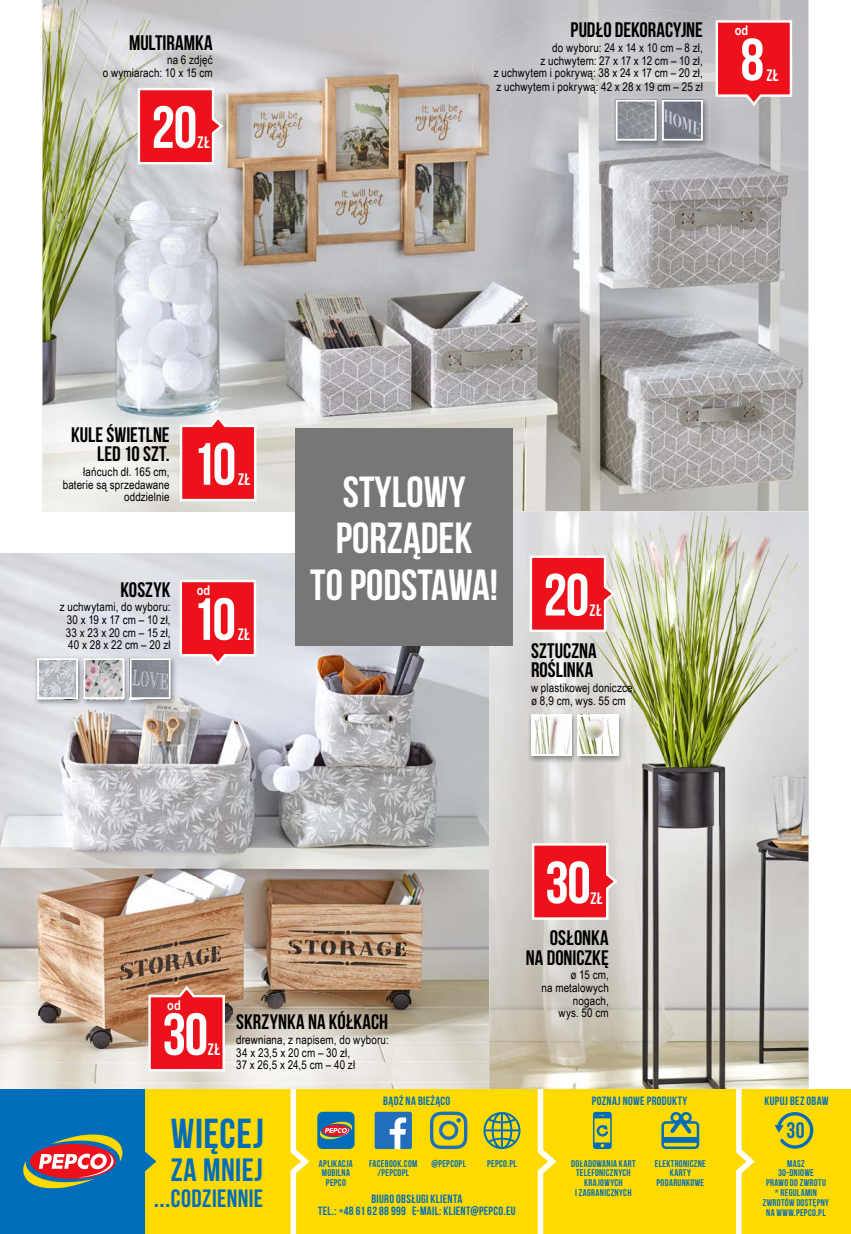
<style>
.page{position:relative;width:851px;height:1234px;background:#fff}
.page>*{position:absolute;margin:0;border:0;box-sizing:border-box;transform-origin:0 0}
.t1{font:700 59.4px "Bebas Neue";letter-spacing:-.025em;color:#fff}
.t2{font:700 43.5px/46.5px "Bebas Neue";color:#fff;text-align:center}
.t3{font:700 41.85px "Bebas Neue";letter-spacing:.015em;color:#006dbb}
.t4{font:700 32.25px "Bebas Neue";letter-spacing:.015em;color:#006dbb}
.t5{font:700 25.05px "Bebas Neue";letter-spacing:.015em;color:#006dbb}
.t6{font:700 22.35px "Bebas Neue";color:#006dbb}
.t7{font:700 21px/19.5px "Bebas Neue";letter-spacing:.005em;color:#000;text-align:right}
.t8{font:700 16.5px "Bebas Neue";letter-spacing:.02em;color:#fff}
.t9{font:700 13.5px "Arial Narrow";color:#fff}
.t10{font:12px/12.8px "Arial Narrow";letter-spacing:.01em;color:#000;text-align:right}
.t11{font:700 12px/12px "Bebas Neue";letter-spacing:.03em;color:#006dbb;text-align:center}
.t12{font:700 9.75px/9.8px "Bebas Neue";letter-spacing:.035em;color:#006dbb;text-align:center}
.s1{font-size:28.5px}
</style>
<div class="page">
<img style="left:0;top:553px;width:489px;height:535px">
<img style="left:43px;top:0;width:765px;height:512px">
<img style="left:489px;top:512px;width:319px;height:576px">
<img style="left:209px;top:991px;width:138px;height:97px">
<img style="left:346px;top:999px;width:46px;height:89px">
<img style="left:42px;top:423px;width:1px;height:89px">
<img style="left:43px;top:414px;width:140px;height:98px">
<img style="left:472px;top:9px;width:268px;height:117px">
<img style="left:739px;top:24px;width:54px;height:87px">
<div style="left:296px;top:428px;width:216px;height:217px;background:#787777"></div>
<svg style="left:148px;top:985px;width:77px;height:86px;background:#e9373a"></svg>
<svg style="left:529px;top:555px;width:86px;height:77px;background:#ec4046"></svg>
<svg style="left:138px;top:88px;width:85px;height:76px;background:#ec3c43"></svg>
<svg style="left:180px;top:415px;width:76px;height:86px;background:#ed3f46"></svg>
<svg style="left:179px;top:579px;width:77px;height:86px;background:#ec4048"></svg>
<svg style="left:531px;top:843px;width:86px;height:76px;background:#eb3d43"></svg>
<svg style="left:715px;top:20px;width:77px;height:86px;background:#e93d44"></svg>
<img style="left:612px;top:126px;width:46px;height:22px">
<img style="left:612px;top:98px;width:97px;height:28px">
<img style="left:663px;top:119px;width:46px;height:29px">
<img style="left:658px;top:98px;width:5px;height:50px">
<svg style="left:615px;top:100px;width:87px;height:42px;background:#9699a0"></svg>
<img style="left:528px;top:712px;width:46px;height:51px">
<img style="left:578px;top:712px;width:46px;height:51px">
<img style="left:574px;top:712px;width:4px;height:51px">
<svg style="left:531px;top:714px;width:87px;height:42px"></svg>
<img style="left:34px;top:656px;width:46px;height:50px">
<img style="left:84px;top:656px;width:43px;height:50px">
<img style="left:80px;top:656px;width:4px;height:50px">
<img style="left:131px;top:656px;width:46px;height:50px">
<img style="left:127px;top:656px;width:4px;height:50px">
<svg style="left:37px;top:658px;width:134px;height:41px;background:#babbbf"></svg>
<div style="left:0;top:1088px;width:850px;height:145px;background:#ffda00"></div>
<svg style="left:0;top:1088px;width:156px;height:145px;background:#35769d"></svg>
<svg style="left:290px;top:1088px;width:19px;height:145px"></svg>
<svg style="left:537px;top:1088px;width:19px;height:145px"></svg>
<svg style="left:736px;top:1088px;width:18px;height:145px"></svg>
<svg style="left:430px;top:1111px;width:37px;height:37px"></svg>
<svg style="left:374px;top:1111px;width:38px;height:37px"></svg>
<svg style="left:483px;top:1112px;width:37px;height:36px"></svg>
<svg style="left:593px;top:1111px;width:18px;height:37px"></svg>
<svg style="left:661px;top:1112px;width:38px;height:36px"></svg>
<svg style="left:317px;top:1111px;width:37px;height:37px"></svg>
<svg style="left:774px;top:1112px;width:39px;height:36px"></svg>
<h3 class="t7" style="left:129px;top:33px;width:85px">MULTIRAMKA</h3>
<p class="t10" style="left:103px;top:53px;width:111px">na 6 zdjęć<br>o wymiarach: 10 x 15 cm</p>
<h1 class="t1" style="left:151px;top:95px;width:47px">20</h1>
<h3 class="t8" style="left:197px;top:133px;width:14px">ZŁ</h3>
<h3 class="t7" style="left:570px;top:20px;width:134px">PUDŁO DEKORACYJNE</h3>
<p class="t9" style="left:734px;top:20px;width:15px">od</p>
<p class="t10" style="left:493px;top:41px;width:210px">do wyboru: 24 x 14 x 10 cm – 8 zł,<br>z uchwytem: 27 x 17 x 12 cm – 10 zł,<br>z uchwytem i pokrywą: 38 x 24 x 17 cm – 20 zł, z uchwytem i pokrywą: 42 x 28 x 19 cm – 25 zł</p>
<h1 class="t1" style="left:740px;top:27px;width:25px">8</h1>
<h3 class="t8" style="left:766px;top:66px;width:14px">ZŁ</h3>
<h3 class="t7" style="left:71px;top:424px;width:100px">KULE ŚWIETLNE<br>LED 10 SZT.</h3>
<p class="t10" style="left:63px;top:464px;width:108px">łańcuch dł. 165 cm, baterie są sprzedawane oddzielnie</p>
<h1 class="t1" style="left:192px;top:431px;width:45px">10</h1>
<h3 class="t8" style="left:238px;top:470px;width:14px">ZŁ</h3>
<h3 class="t7" style="left:120px;top:579px;width:52px">KOSZYK</h3>
<p class="t10" style="left:66px;top:600px;width:106px;text-align:justify;text-indent:-6px">z uchwytami, do wyboru:<br>30 x 19 x 17 cm – 10 zł, 33 x 23 x 20 cm – 15 zł, 40 x 28 x 22 cm – 20 zł</p>
<p class="t9" style="left:197px;top:579px;width:15px">od</p>
<h1 class="t1" style="left:192px;top:586px;width:45px">10</h1>
<h3 class="t8" style="left:238px;top:625px;width:14px">ZŁ</h3>
<h2 class="t2" style="left:310px;top:468px;width:189px">STYLOWY<br>PORZĄDEK<br>TO PODSTAWA!</h2>
<h1 class="t1" style="left:543px;top:562px;width:47px">20</h1>
<h3 class="t8" style="left:589px;top:601px;width:14px">ZŁ</h3>
<h3 class="t7" style="left:531px;top:640px;width:67px;text-align:left">SZTUCZNA<br>ROŚLINKA</h3>
<p class="t10" style="left:531px;top:680px;width:106px;line-height:13.5px;text-align:left">w plastikowej doniczce, ø 8,9 cm, wys. 55 cm</p>
<h1 class="t1" style="left:545px;top:849px;width:47px">30</h1>
<h3 class="t8" style="left:590px;top:888px;width:14px">ZŁ</h3>
<p class="t9" style="left:167px;top:994px;width:15px">od</p>
<h1 class="t1" style="left:162px;top:1001px;width:47px">30</h1>
<h3 class="t8" style="left:208px;top:1040px;width:14px">ZŁ</h3>
<h3 class="t7" style="left:236px;top:1011px;width:153px">SKRZYNKA NA KÓŁKACH</h3>
<p class="t10" style="left:236px;top:1032px;width:154px;text-align:left">drewniana, z napisem, do wyboru:<br>34 x 23,5 x 20 cm – 30 zł,<br>37 x 26,5 x 24,5 cm – 40 zł</p>
<h3 class="t7" style="left:525px;top:927px;width:84px">OSŁONKA<br>NA DONICZKĘ</h3>
<p class="t10" style="left:541px;top:967px;width:69px">ø 15 cm,<br>na metalowych nogach,<br>wys. 50 cm</p>
<p class="t11" style="left:383px;top:1094px;width:68px">BĄDŹ NA BIEŻĄCO</p>
<p class="t11" style="left:591px;top:1094px;width:97px">POZNAJ NOWE PRODUKTY</p>
<p class="t11" style="left:764px;top:1094px;width:66px">KUPUJ BEZ OBAW</p>
<h3 class="t3" style="left:171px;top:1110px;width:95px">WIĘCEJ</h3>
<h3 class="t4" style="left:171px;top:1151px;width:94px">ZA MNIEJ</h3>
<h3 class="t5" style="left:154px;top:1184px;width:111px"><span class="s1">...</span>CODZIENNIE</h3>
<p class="t12" style="left:431px;top:1157px;width:36px">@PEPCOPL</p>
<p class="t11" style="left:318px;top:1192px;width:199px">BIURO OBSŁUGI KLIENTA<br>TEL.: +48 61 62 88 999 E-MAIL: KLIENT@PEPCO.EU</p>
<p class="t12" style="left:319px;top:1157px;width:35px">APLIKACJA<br>MOBILNA<br>PEPCO</p>
<p class="t12" style="left:369px;top:1157px;width:50px">FACEBOOK.COM /PEPCOPL</p>
<p class="t12" style="left:487px;top:1157px;width:31px">PEPCO.PL</p>
<p class="t12" style="left:571px;top:1157px;width:66px">DOŁADOWANIA KART<br>TELEFONICZNYCH<br>KRAJOWYCH<br>I ZAGRANICZNYCH</p>
<p class="t12" style="left:654px;top:1157px;width:52px">ELEKTRONICZNE<br>KARTY<br>PODARUNKOWE</p>
<h3 class="t6" style="left:786px;top:1117px;width:20px">30</h3>
<p class="t12" style="left:762px;top:1157px;width:68px">MASZ<br>30-DNIOWE<br>PRAWO DO ZWROTU<br>* REGULAMIN<br>ZWROTÓW DOSTĘPNY<br>NA WWW.PEPCO.PL</p>
</div>
